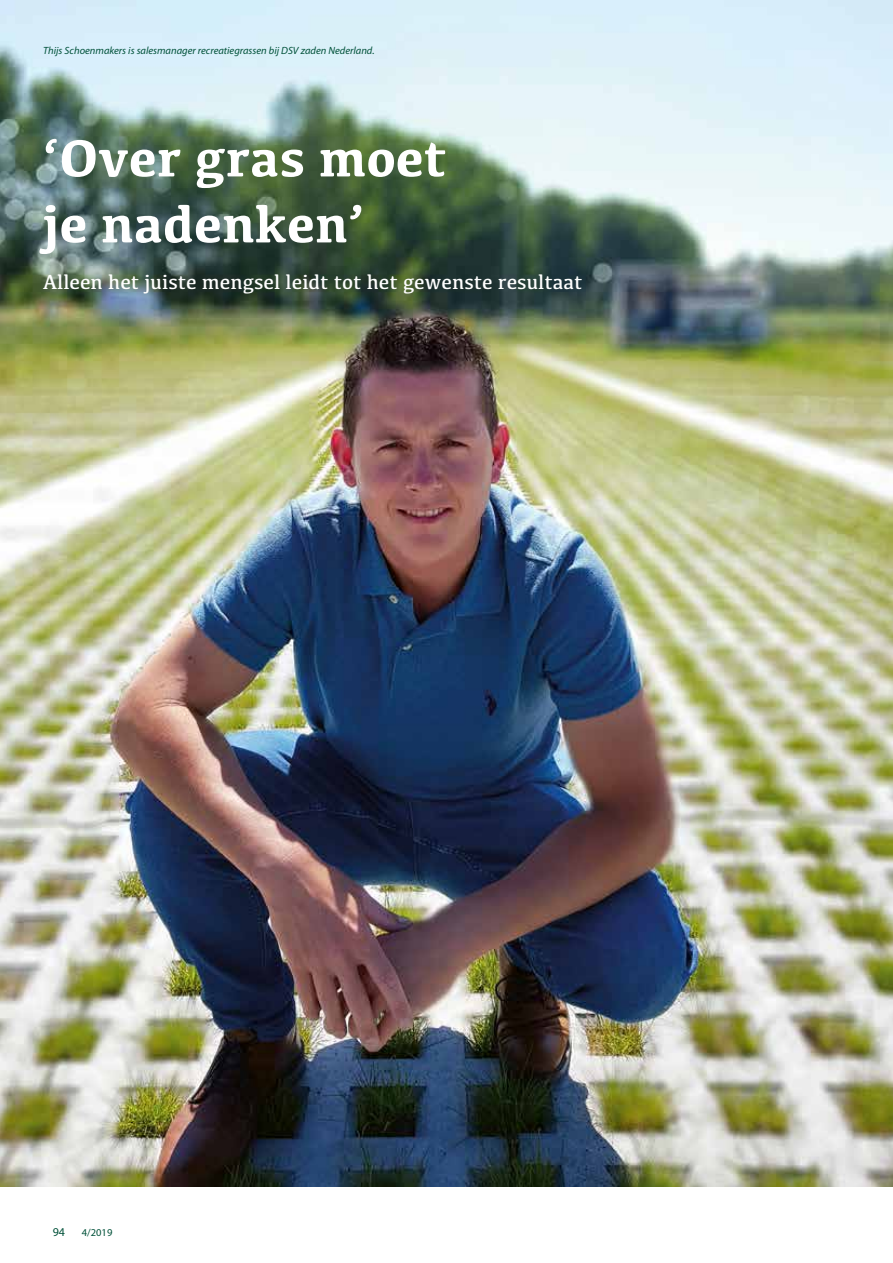
<style>
.page{position:relative;width:893px;height:1263px;background:#fff}
.page>*{position:absolute;margin:0;border:0;box-sizing:border-box;transform-origin:0 0}
.t1{font:700 54px/66px "Kefa";color:#fff}
.t2{font:21px "Kefa";color:#fff}
.t3{font:12px "Myriad Pro";color:#005139}
.t4{font:italic 10.5px "Myriad Pro";color:#005139}
.t5{font:10.5px "Myriad Pro";color:#005139}
</style>
<div class="page">
<img style="left:0;top:0;width:893px;height:1186px">
<p class="t4" style="left:43px;top:44px;width:333px">Thijs Schoenmakers is salesmanager recreatiegrassen bij DSV zaden Nederland.</p>
<h1 class="t1" style="left:43px;top:122px;width:405px">‘Over gras moet je nadenken’</h1>
<h2 class="t2" style="left:43px;top:268px;width:541px">Alleen het juiste mengsel leidt tot het gewenste resultaat</h2>
<p class="t3" style="left:53px;top:1224px;width:14px">94</p>
<p class="t5" style="left:82px;top:1226px;width:32px">4/2019</p>
</div>
